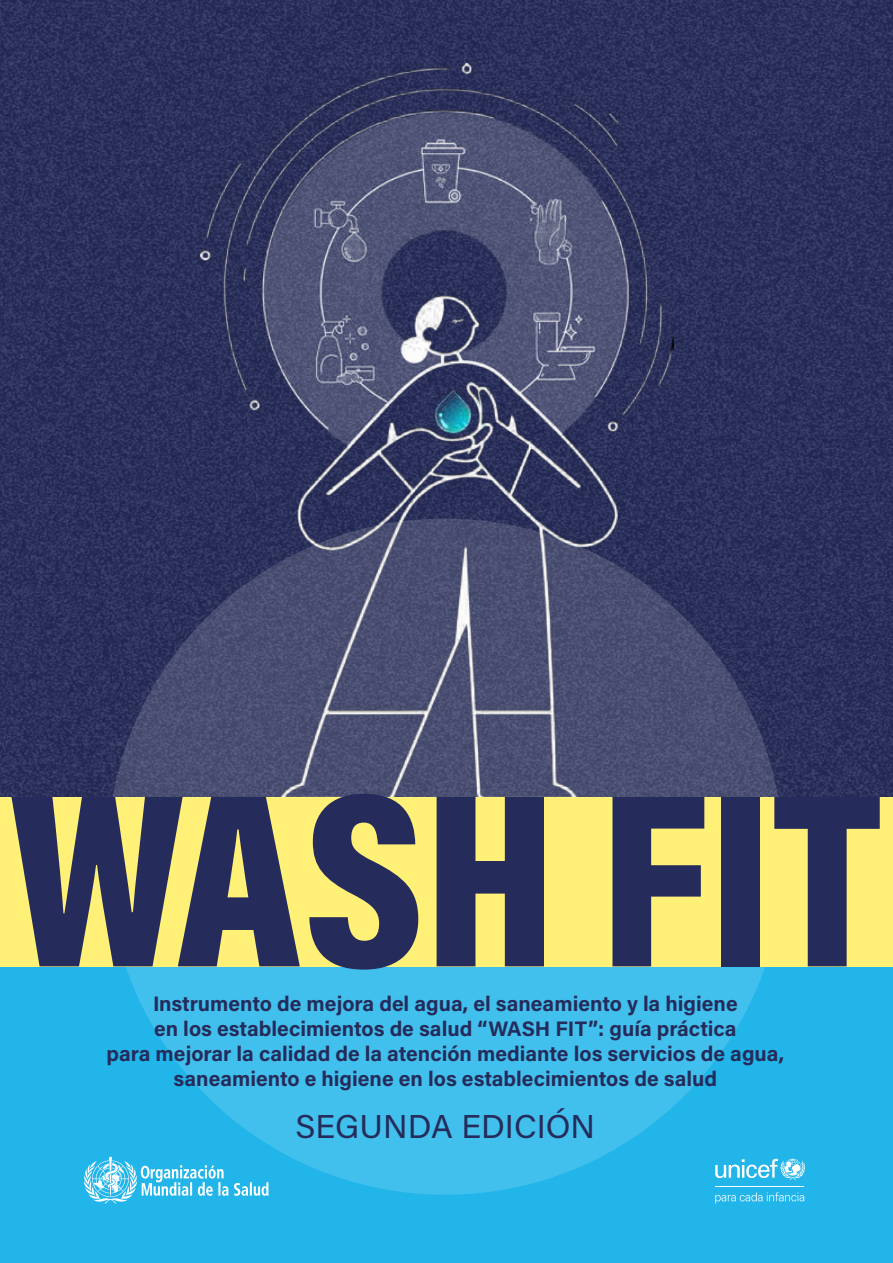
<style>
.page{position:relative;width:893px;height:1263px;background:#fff}
.page>*{position:absolute;margin:0;border:0;box-sizing:border-box;transform-origin:0 0}
.t1{font:900 250.95px "Acumin Pro Cond";letter-spacing:-.005em;color:#252c5b}
.t2{font:33px "Acumin Pro";color:#252c5b}
.t3{font:700 21px/25.2px "Acumin Pro";color:#252c5b;text-align:center}
</style>
<div class="page">
<div style="left:0;top:966px;width:893px;height:297px;background:#21b5ea"></div>
<img style="left:0;top:0;width:893px;height:797px">
<img style="left:201px;top:63px;width:472px;height:560px">
<svg style="left:107px;top:519px;width:676px;height:676px;background:#4982a9"></svg>
<div style="left:0;top:797px;width:893px;height:169px;background:#fff077"></div>
<svg style="left:715px;top:1159px;width:90px;height:21px"></svg>
<hr style="left:715px;top:1186px;width:89px;height:1px;background:#fff">
<svg style="left:715px;top:1192px;width:89px;height:11px"></svg>
<svg style="left:84px;top:1157px;width:185px;height:46px"></svg>
<h1 class="t1" style="left:9px;top:716px;width:874px">WASH FIT</h1>
<p class="t3" style="left:107px;top:990px;width:679px">Instrumento de mejora del agua, el saneamiento y la higiene<br>en los establecimientos de salud “WASH FIT”: guía práctica<br>para mejorar la calidad de la atención mediante los servicios de agua, saneamiento e higiene en los establecimientos de salud</p>
<h2 class="t2" style="left:296px;top:1103px;width:301px">SEGUNDA EDICIÓN</h2>
</div>
